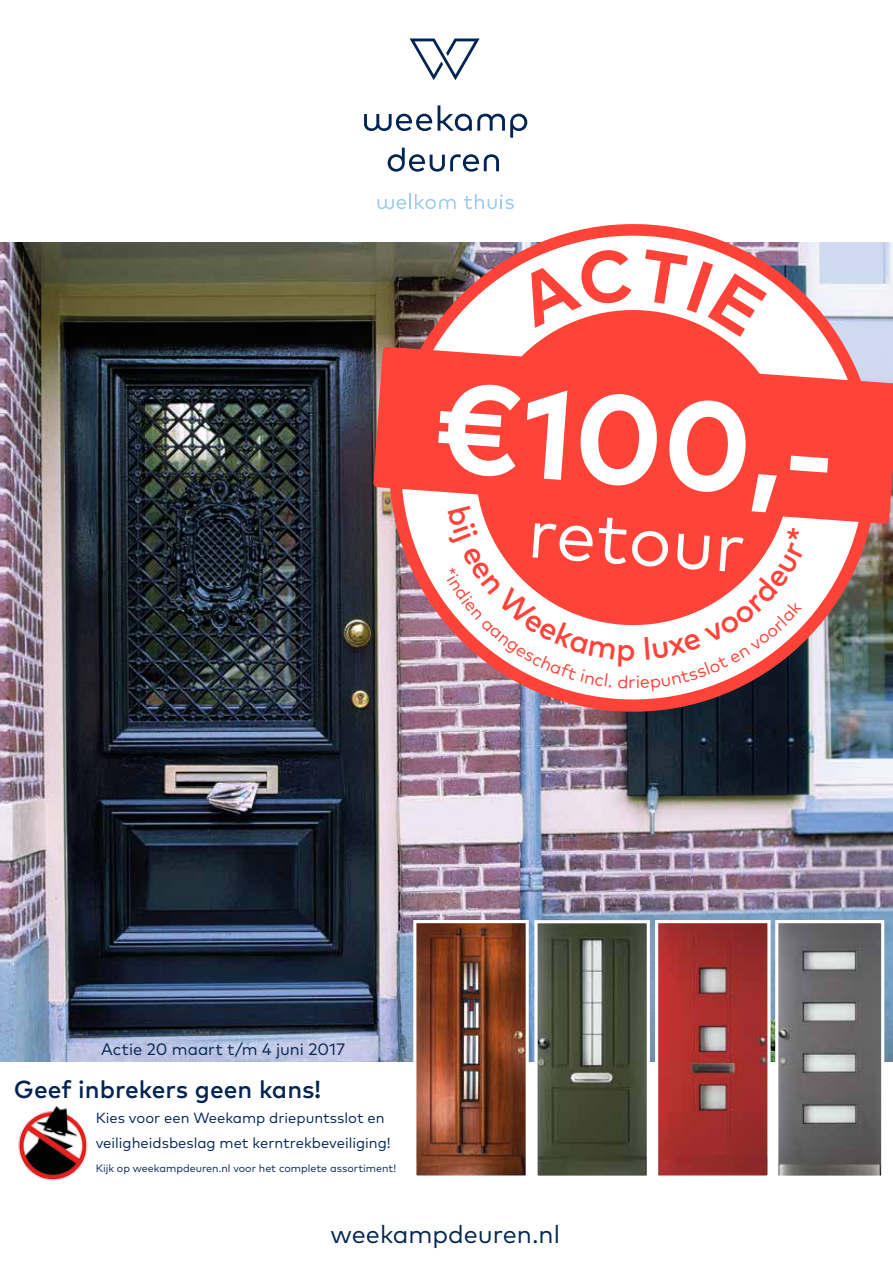
<style>
.page{position:relative;width:893px;height:1263px;background:#fff}
.page>*{position:absolute;margin:0;border:0;box-sizing:border-box;transform-origin:0 0}
.t1{font:700 126.15px "Mark OT";color:#fff}
.t2{font:72.15px "Mark OT";color:#fff}
.t3{font:25.2px "Mark OT";color:#002453}
.t4{font:500 24.6px "Mark OT";color:#002453}
.t5{font:18px "Mark OT";color:#ff4338}
.t6{font:16.5px "Mark OT";color:#002453}
.t7{font:14.7px/24.8px "Mark OT";color:#002453}
.t8{font:10.65px "Mark OT";color:#002453}
</style>
<div class="page">
<img style="left:0;top:242px;width:893px;height:820px">
<svg style="left:364px;top:114px;width:68px;height:17px"></svg>
<svg style="left:438px;top:105px;width:89px;height:33px"></svg>
<svg style="left:388px;top:148px;width:111px;height:13px"></svg>
<svg style="left:410px;top:39px;width:70px;height:41px"></svg>
<img style="left:417px;top:924px;width:108px;height:250px">
<div style="left:413px;top:920px;width:116px;height:258px;border:3px solid #fff"></div>
<img style="left:538px;top:924px;width:108px;height:251px">
<div style="left:534px;top:920px;width:116px;height:259px;border:3px solid #fff"></div>
<img style="left:779px;top:924px;width:101px;height:251px">
<div style="left:775px;top:920px;width:109px;height:259px;border:3px solid #fff"></div>
<img style="left:659px;top:924px;width:108px;height:250px">
<div style="left:655px;top:920px;width:116px;height:258px;border:3px solid #fff"></div>
<img style="left:18px;top:1106px;width:70px;height:75px">
<img style="left:327px;top:161px;width:566px;height:606px">
<img style="left:352px;top:186px;width:541px;height:555px">
<svg style="left:373px;top:347px;width:520px;height:177px;background:#fc5248"></svg>
<svg style="left:513px;top:248px;width:254px;height:89px"></svg>
<svg style="left:447px;top:506px;width:358px;height:185px"></svg>
<h1 class="t1" style="left:440px;top:345px;width:403px;rotate:4deg">€100,-</h1>
<h2 class="t2" style="left:531px;top:487px;width:219px;rotate:4deg">retour</h2>
<p class="t5" style="left:628px;top:671px;width:9px">r</p>
<p class="t6" style="left:101px;top:1039px;width:245px">Actie 20 maart t/m 4 juni 2017</p>
<h3 class="t4" style="left:14px;top:1073px;width:309px">Geef inbrekers geen kans!</h3>
<p class="t7" style="left:96px;top:1105px;width:297px">Kies voor een Weekamp driepuntsslot en veiligheidsbeslag met kerntrekbeveiliging!</p>
<p class="t8" style="left:96px;top:1162px;width:302px">Kijk op weekampdeuren.nl voor het complete assortiment!</p>
<h3 class="t3" style="left:330px;top:1219px;width:231px">weekampdeuren.nl</h3>
</div>
